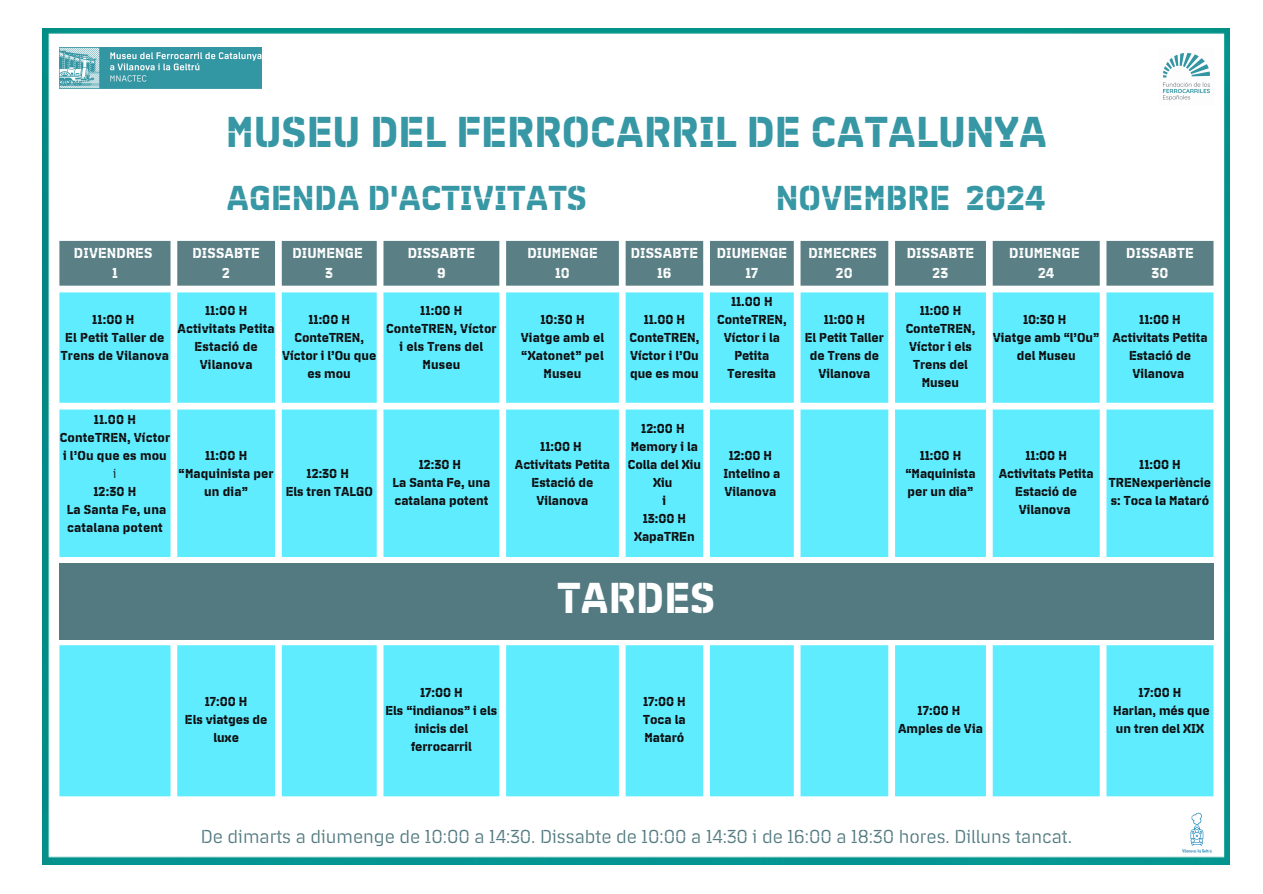
<style>
.page{position:relative;width:1263px;height:894px;background:#fff}
.page>*{position:absolute;margin:0;border:0;box-sizing:border-box;transform-origin:0 0}
.t1{font:700 45px "Tecnia Stencil";color:#3797a4}
.t2{font:700 45px "Tecnia Stencil";color:#fff}
.t3{font:700 36px "Tecnia Stencil";color:#3797a4}
.t4{font:19.5px "Tecnia Stencil";color:#527a80}
.t5{font:700 15px/20.2px "Tecnia Stencil";letter-spacing:.01em;color:#fff;text-align:center}
.t6{font:700 13.5px/18px "Tecnia Stencil";color:#000;text-align:center}
.t7{font:13.5px "Tecnia Stencil";color:#000}
</style>
<div class="page">
<img style="left:43px;top:28px;width:1187px;height:836px">
<h2 class="t1" style="left:226px;top:111px;width:823px">MUSEU DEL FERROCARRIL DE CATALUNYA</h2>
<p class="t3" style="left:227px;top:181px;width:362px">AGENDA D'ACTIVITATS</p>
<h2 class="t3" style="left:776px;top:181px;width:271px">NOVEMBRE 2024</h2>
<p class="t5" style="left:74px;top:243px;width:80px">DIVENDRES<br>1</p>
<p class="t5" style="left:192px;top:243px;width:69px">DISSABTE<br>2</p>
<p class="t5" style="left:292px;top:243px;width:72px">DIUMENGE<br>3</p>
<p class="t5" style="left:408px;top:243px;width:69px">DISSABTE<br>9</p>
<p class="t5" style="left:527px;top:243px;width:72px">DIUMENGE<br>10</p>
<p class="t5" style="left:631px;top:243px;width:69px">DISSABTE<br>16</p>
<p class="t5" style="left:717px;top:243px;width:72px">DIUMENGE<br>17</p>
<p class="t5" style="left:808px;top:243px;width:70px">DIMECRES<br>20</p>
<p class="t5" style="left:907px;top:243px;width:69px">DISSABTE<br>23</p>
<p class="t5" style="left:1009px;top:243px;width:72px">DIUMENGE<br>24</p>
<p class="t5" style="left:1126px;top:243px;width:69px">DISSABTE<br>30</p>
<p class="t6" style="left:61px;top:311px;width:110px">11:00 H<br>El Petit Taller de<br>Trens de Vilanova</p>
<p class="t6" style="left:178px;top:302px;width:99px">11:00 H<br>Activitats Petita<br>Estació de<br>Vilanova</p>
<p class="t6" style="left:282px;top:311px;width:96px">11:00 H<br>ConteTREN,<br>Víctor i l’Ou que es mou</p>
<p class="t6" style="left:386px;top:302px;width:112px">11:00 H<br>ConteTREN, Víctor i els Trens del<br>Museu</p>
<p class="t6" style="left:521px;top:311px;width:85px">10:30 H<br>Viatge amb el “Xatonet” pel<br>Museu</p>
<p class="t6" style="left:630px;top:311px;width:71px">11.00 H<br>ConteTREN,<br>Víctor i l’Ou que es mou</p>
<p class="t6" style="left:717px;top:293px;width:71px">11.00 H<br>ConteTREN,<br>Víctor i la<br>Petita<br>Teresita</p>
<p class="t6" style="left:805px;top:311px;width:81px">11:00 H<br>El Petit Taller de Trens de<br>Vilanova</p>
<p class="t6" style="left:906px;top:302px;width:71px">11:00 H<br>ConteTREN,<br>Víctor i els<br>Trens del<br>Museu</p>
<p class="t6" style="left:993px;top:311px;width:108px">10:30 H<br>Viatge amb “l’Ou” del Museu</p>
<p class="t6" style="left:1112px;top:311px;width:97px">11:00 H<br>Activitats Petita<br>Estació de<br>Vilanova</p>
<p class="t6" style="left:60px;top:411px;width:112px">11.00 H<br>ConteTREN, Víctor i l’Ou que es mou</p>
<p class="t7" style="left:113px;top:467px;width:5px">i</p>
<p class="t6" style="left:67px;top:483px;width:101px">12:30 H<br>La Santa Fe, una catalana potent</p>
<p class="t6" style="left:179px;top:447px;width:97px">11:00 H “Maquinista per un dia”</p>
<p class="t6" style="left:286px;top:465px;width:89px">12:30 H<br>Els tren TALGO</p>
<p class="t6" style="left:393px;top:456px;width:99px">12:30 H<br>La Santa Fe, una catalana potent</p>
<p class="t6" style="left:515px;top:438px;width:97px">11:00 H<br>Activitats Petita<br>Estació de<br>Vilanova</p>
<p class="t6" style="left:628px;top:420px;width:75px">12:00 H<br>Memory i la<br>Colla del Xiu<br>Xiu<br>i<br>13:00 H<br>XapaTREn</p>
<p class="t6" style="left:723px;top:447px;width:59px">12:00 H<br>Intelino a<br>Vilanova</p>
<p class="t6" style="left:905px;top:447px;width:72px">11:00 H “Maquinista per un dia”</p>
<p class="t6" style="left:999px;top:447px;width:97px">11:00 H<br>Activitats Petita<br>Estació de<br>Vilanova</p>
<p class="t6" style="left:1109px;top:456px;width:104px">11:00 H<br>TRENexperièncie s: Toca la Mataró</p>
<p class="t2" style="left:557px;top:577px;width:159px">TARDES</p>
<p class="t6" style="left:185px;top:693px;width:84px">17:00 H<br>Els viatges de luxe</p>
<p class="t6" style="left:385px;top:684px;width:113px">17:00 H<br>Els “indianos” i els inicis del ferrocarril</p>
<p class="t6" style="left:643px;top:693px;width:44px;text-align:justify">17:00 H Toca la Mataró</p>
<p class="t6" style="left:898px;top:702px;width:86px">17:00 H<br>Amples de Via</p>
<p class="t6" style="left:1113px;top:684px;width:98px">17:00 H<br>Harlan, més que un tren del XIX</p>
<p class="t4" style="left:201px;top:827px;width:873px">De dimarts a diumenge de 10:00 a 14:30. Dissabte de 10:00 a 14:30 i de 16:00 a 18:30 hores. Dilluns tancat.</p>
</div>
